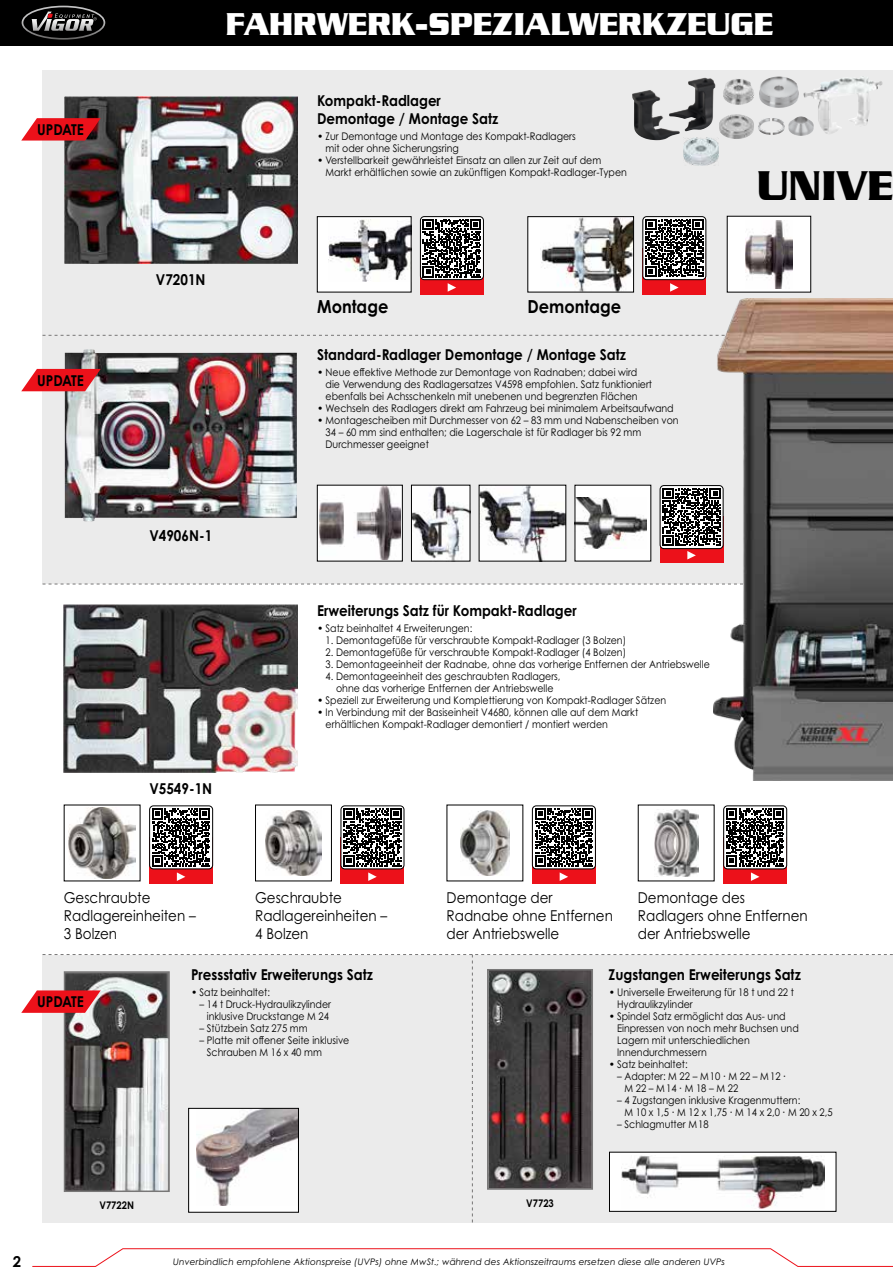
<style>
.page{position:relative;width:893px;height:1276px;background:#fff}
.page>*{position:absolute;margin:0;border:0;box-sizing:border-box;transform-origin:0 0}
.t1{font:700 45px "Serpentine Pro";color:#000;scale:.9 1}
.t2{font:700 34.2px "Serpentine Pro";color:#fff;scale:.9 1}
.t3{font:700 18px "Century Gothic Pro Cyr";color:#000;scale:.9 1}
.t4{font:700 15px/17.2px "Century Gothic Pro Cyr";color:#000;scale:.9 1}
.t5{font:15px/18px "Century Gothic Pro Cyr";color:#000;scale:.9 1}
.t6{font:700 15px "Century Gothic Pro Cyr";color:#000}
.t7{font:10.5px/12px "Century Gothic Pro Cyr";color:#000;scale:.9 1}
.t8{font:700 10.5px "Century Gothic Pro Cyr";color:#000;scale:.9 1}
.t9{font:italic 9px "Century Gothic Pro Cyr";letter-spacing:.01em;color:#000}
.s1{font-weight:700}
</style>
<div class="page">
<div style="left:43px;top:70px;width:850px;height:513px;background:#ebebeb"></div>
<svg style="left:32px;top:1248px;width:861px;height:19px"></svg>
<div style="left:0;top:0;width:893px;height:45px;background:#000"></div>
<svg style="left:22px;top:6px;width:83px;height:34px"></svg>
<img style="left:65px;top:97px;width:232px;height:166px">
<svg style="left:317px;top:216px;width:95px;height:77px;background:#b8b8b9"></svg>
<div style="left:420px;top:248px;width:64px;height:47px;background:#ec111a"></div>
<svg style="left:448px;top:283px;width:8px;height:9px"></svg>
<svg style="left:420px;top:217px;width:63px;height:63px"></svg>
<svg style="left:423px;top:219px;width:58px;height:58px;background:#5d5d5d"></svg>
<div style="left:420px;top:216px;width:64px;height:64px;border:1px solid #000;border-radius:4px"></div>
<div style="left:727px;top:216px;width:84px;height:76px;background:#fff"></div>
<img style="left:746px;top:220px;width:46px;height:68px">
<img style="left:65px;top:349px;width:232px;height:172px">
<div style="left:642px;top:248px;width:64px;height:47px;background:#ec111a"></div>
<svg style="left:670px;top:283px;width:9px;height:9px"></svg>
<svg style="left:643px;top:217px;width:63px;height:63px"></svg>
<svg style="left:645px;top:219px;width:58px;height:58px;background:#565656"></svg>
<div style="left:642px;top:216px;width:64px;height:64px;border:1px solid #000;border-radius:4px"></div>
<svg style="left:527px;top:216px;width:107px;height:77px;background:#b8b7b6"></svg>
<div style="left:575px;top:485px;width:76px;height:76px;background:#fff"></div>
<img style="left:577px;top:497px;width:70px;height:52px">
<img style="left:319px;top:487px;width:82px;height:72px">
<div style="left:317px;top:485px;width:86px;height:76px;border:1px solid #000"></div>
<img style="left:413px;top:487px;width:55px;height:72px">
<div style="left:411px;top:485px;width:59px;height:76px;border:1px solid #000"></div>
<img style="left:481px;top:487px;width:83px;height:72px">
<img style="left:461px;top:810px;width:48px;height:65px">
<img style="left:69px;top:807px;width:67px;height:71px">
<div style="left:149px;top:837px;width:64px;height:47px;background:#ec111a"></div>
<svg style="left:177px;top:872px;width:8px;height:9px"></svg>
<svg style="left:150px;top:806px;width:63px;height:63px"></svg>
<svg style="left:152px;top:808px;width:58px;height:58px"></svg>
<div style="left:149px;top:805px;width:64px;height:64px;border:1px solid #000;border-radius:4px"></div>
<div style="left:532px;top:837px;width:64px;height:47px;background:#ec111a"></div>
<svg style="left:560px;top:872px;width:8px;height:9px"></svg>
<svg style="left:532px;top:806px;width:63px;height:63px"></svg>
<svg style="left:535px;top:808px;width:58px;height:58px"></svg>
<div style="left:532px;top:805px;width:64px;height:64px;border:1px solid #000;border-radius:4px"></div>
<img style="left:265px;top:810px;width:56px;height:66px">
<div style="left:255px;top:804px;width:77px;height:77px;border:1px solid #000"></div>
<div style="left:341px;top:837px;width:63px;height:47px;background:#ec111a"></div>
<svg style="left:368px;top:872px;width:9px;height:9px"></svg>
<svg style="left:341px;top:806px;width:63px;height:63px"></svg>
<svg style="left:343px;top:808px;width:58px;height:58px"></svg>
<div style="left:341px;top:805px;width:63px;height:64px;border:1px solid #000;border-radius:4px"></div>
<img style="left:654px;top:809px;width:44px;height:67px">
<div style="left:723px;top:837px;width:64px;height:47px;background:#ec111a"></div>
<svg style="left:751px;top:872px;width:8px;height:9px"></svg>
<svg style="left:724px;top:806px;width:63px;height:63px"></svg>
<svg style="left:726px;top:808px;width:58px;height:58px"></svg>
<div style="left:723px;top:805px;width:64px;height:64px;border:1px solid #000;border-radius:4px"></div>
<img style="left:64px;top:605px;width:234px;height:167px">
<svg style="left:43px;top:335px;width:670px;height:1px"></svg>
<svg style="left:43px;top:583px;width:670px;height:1px"></svg>
<img style="left:713px;top:298px;width:180px;height:482px">
<div style="left:660px;top:516px;width:63px;height:47px;background:#ec111a"></div>
<svg style="left:660px;top:485px;width:63px;height:63px"></svg>
<svg style="left:663px;top:488px;width:58px;height:71px;background:#715455"></svg>
<div style="left:660px;top:485px;width:63px;height:64px;border:1px solid #000;border-radius:4px"></div>
<svg style="left:21px;top:118px;width:80px;height:23px;background:#db2e36"></svg>
<svg style="left:21px;top:369px;width:80px;height:22px;background:#e93b42"></svg>
<svg style="left:21px;top:954px;width:872px;height:268px;background:#cbc8c9"></svg>
<img style="left:640px;top:78px;width:75px;height:53px">
<img style="left:719px;top:114px;width:35px;height:25px">
<img style="left:723px;top:79px;width:31px;height:26px">
<img style="left:759px;top:76px;width:40px;height:32px">
<img style="left:758px;top:118px;width:27px;height:17px">
<img style="left:803px;top:76px;width:61px;height:58px">
<img style="left:788px;top:116px;width:26px;height:20px">
<img style="left:683px;top:137px;width:35px;height:29px">
<h3 class="t4" style="left:37px;top:121px;width:53px">UPDATE</h3>
<h3 class="t4" style="left:37px;top:371px;width:53px">UPDATE</h3>
<h2 class="t2" style="left:226px;top:4px;width:610px">FAHRWERK-SPEZIALWERKZEUGE</h2>
<h3 class="t4" style="left:317px;top:92px;width:203px">Kompakt-Radlager<br>Demontage / Montage Satz</h3>
<p class="t7" style="left:326px;top:130px;width:279px;text-indent:-9px"><span class="s1">•</span> Zur Demontage und Montage des Kompakt-Radlagers mit oder ohne Sicherungsring</p>
<p class="t7" style="left:326px;top:154px;width:336px;text-indent:-9px"><span class="s1">•</span> Verstellbarkeit gewährleistet Einsatz an allen zur Zeit auf dem<br>Markt erhältlichen sowie an zukünftigen Kompakt-Radlager-Typen</p>
<h1 class="t1" style="left:757px;top:159px;width:152px">UNIVE</h1>
<h3 class="t4" style="left:156px;top:271px;width:57px">V7201N</h3>
<h3 class="t3" style="left:317px;top:296px;width:81px">Montage</h3>
<h3 class="t3" style="left:528px;top:296px;width:106px">Demontage</h3>
<h3 class="t4" style="left:317px;top:346px;width:345px">Standard-Radlager Demontage / Montage Satz</h3>
<p class="t7" style="left:326px;top:366px;width:364px;text-indent:-9px"><span class="s1">•</span> Neue effektive Methode zur Demontage von Radnaben; dabei wird die Verwendung des Radlagersatzes V4598 empfohlen. Satz funktioniert ebenfalls bei Achsschenkeln mit unebenen und begrenzten Flächen</p>
<p class="t7" style="left:317px;top:402px;width:398px"><span class="s1">•</span> Wechseln des Radlagers direkt am Fahrzeug bei minimalem Arbeitsaufwand</p>
<p class="t7" style="left:326px;top:414px;width:394px;text-indent:-9px"><span class="s1">•</span> Montagescheiben mit Durchmesser von 62 – 83 mm und Nabenscheiben von<br>34 – 60 mm sind enthalten; die Lagerschale ist für Radlager bis 92 mm<br>Durchmesser geeignet</p>
<h3 class="t4" style="left:149px;top:527px;width:71px">V4906N-1</h3>
<h3 class="t4" style="left:149px;top:779px;width:71px">V5549-1N</h3>
<h3 class="t4" style="left:317px;top:601px;width:290px">Erweiterungs Satz für Kompakt-Radlager</h3>
<p class="t7" style="left:317px;top:622px;width:174px"><span class="s1">•</span> Satz beinhaltet 4 Erweiterungen:</p>
<p class="t7" style="left:326px;top:634px;width:335px">1. Demontagefüße für verschraubte Kompakt-Radlager (3 Bolzen)</p>
<p class="t7" style="left:326px;top:646px;width:335px">2. Demontagefüße für verschraubte Kompakt-Radlager (4 Bolzen)</p>
<p class="t7" style="left:326px;top:658px;width:428px">3. Demontageeinheit der Radnabe, ohne das vorherige Entfernen der Antriebswelle</p>
<p class="t7" style="left:326px;top:670px;width:262px;text-align:center">4. Demontageeinheit des geschraubten Radlagers, ohne das vorherige Entfernen der Antriebswelle</p>
<p class="t7" style="left:317px;top:694px;width:389px"><span class="s1">•</span> Speziell zur Erweiterung und Komplettierung von Kompakt-Radlager Sätzen</p>
<p class="t7" style="left:326px;top:706px;width:349px;text-indent:-9px"><span class="s1">•</span> In Verbindung mit der Basiseinheit V4680, können alle auf dem Markt erhältlichen Kompakt-Radlager demontiert / montiert werden</p>
<h3 class="t5" style="left:64px;top:888px;width:148px">Geschraubte<br>Radlagereinheiten –<br>3 Bolzen</h3>
<h3 class="t5" style="left:255px;top:888px;width:148px">Geschraubte<br>Radlagereinheiten –<br>4 Bolzen</h3>
<h3 class="t5" style="left:447px;top:888px;width:186px">Demontage der<br>Radnabe ohne Entfernen der Antriebswelle</h3>
<h3 class="t5" style="left:638px;top:888px;width:190px">Demontage des<br>Radlagers ohne Entfernen der Antriebswelle</h3>
<h3 class="t4" style="left:609px;top:965px;width:215px">Zugstangen Erweiterungs Satz</h3>
<p class="t7" style="left:617px;top:986px;width:198px;text-indent:-9px"><span class="s1">•</span> Universelle Erweiterung für 18 t und 22 t<br>Hydraulikzylinder</p>
<p class="t7" style="left:617px;top:1010px;width:203px;text-indent:-9px"><span class="s1">•</span> Spindel Satz ermöglicht das Aus- und<br>Einpressen von noch mehr Buchsen und<br>Lagern mit unterschiedlichen<br>Innendurchmessern</p>
<p class="t7" style="left:609px;top:1058px;width:89px"><span class="s1">•</span> Satz beinhaltet:</p>
<p class="t7" style="left:624px;top:1070px;width:181px;text-indent:-7px">– Adapter: M 22 – M10 · M 22 – M12 ·<br>M 22 – M14 · M 18 – M 22</p>
<p class="t7" style="left:624px;top:1094px;width:233px;text-indent:-7px">– 4 Zugstangen inklusive Kragenmuttern:<br>M 10 x 1,5 · M 12 x 1,75 · M 14 x 2,0 · M 20 x 2,5</p>
<p class="t7" style="left:617px;top:1118px;width:103px">– Schlagmutter M18</p>
<h3 class="t4" style="left:191px;top:965px;width:204px">Pressstativ Erweiterungs Satz</h3>
<p class="t7" style="left:191px;top:986px;width:89px"><span class="s1">•</span> Satz beinhaltet:</p>
<p class="t7" style="left:200px;top:998px;width:148px;text-align:center">– 14 t Druck-Hydraulikzylinder inklusive Druckstange M 24</p>
<p class="t7" style="left:200px;top:1022px;width:122px">– Stützbein Satz 275 mm</p>
<p class="t7" style="left:207px;top:1034px;width:160px;text-indent:-7px">– Platte mit offener Seite inklusive<br>Schrauben M 16 x 40 mm</p>
<h3 class="t4" style="left:37px;top:993px;width:53px">UPDATE</h3>
<h3 class="t6" style="left:13px;top:1251px;width:10px">2</h3>
<p class="t8" style="left:99px;top:1198px;width:40px">V7722N</p>
<p class="t8" style="left:526px;top:1196px;width:32px">V7723</p>
<p class="t9" style="left:173px;top:1256px;width:553px">Unverbindlich empfohlene Aktionspreise (UVPs) ohne MwSt.; während des Aktionszeitraums ersetzen diese alle anderen UVPs</p>
</div>
